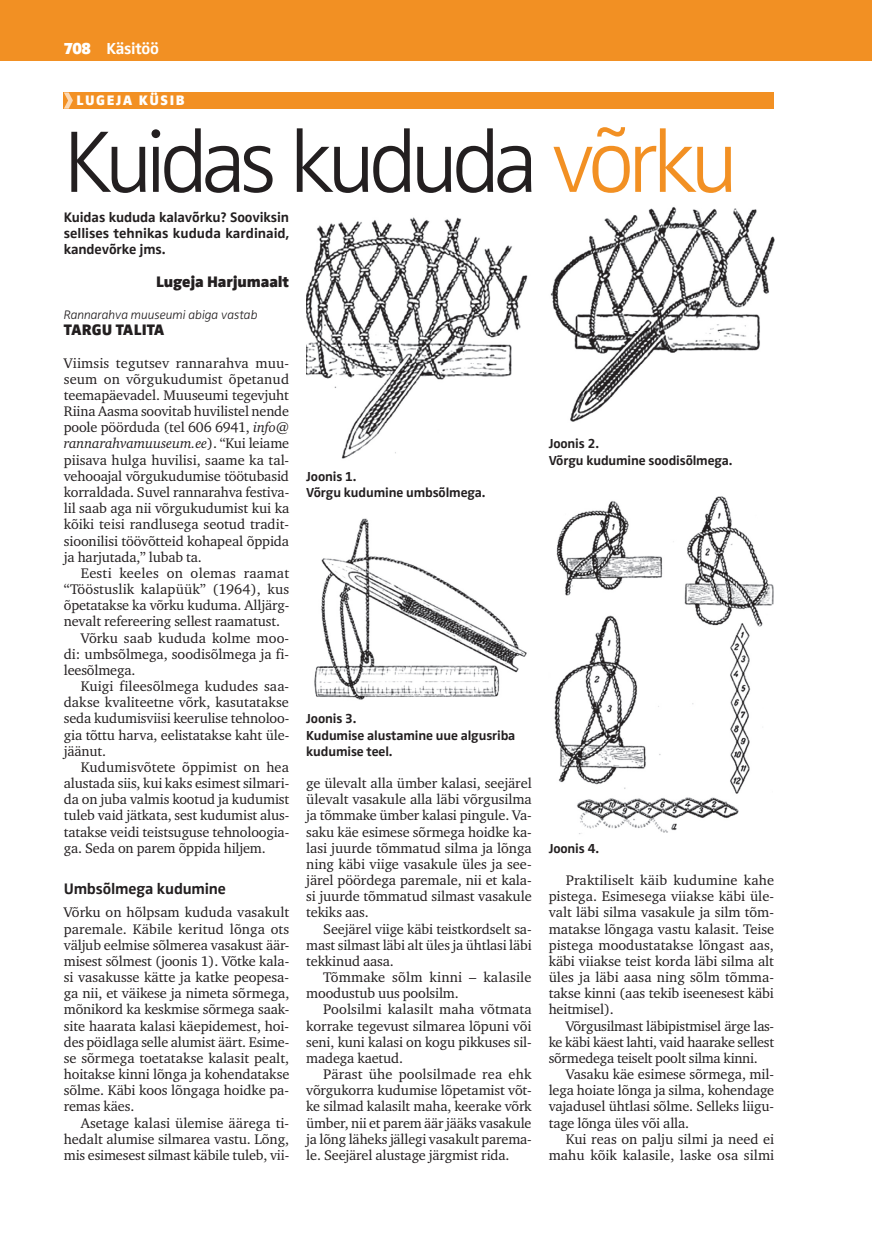
<style>
.page{position:relative;width:872px;height:1234px;background:#fff}
.page>*{position:absolute;margin:0;border:0;box-sizing:border-box;transform-origin:0 0}
.t1{font:300 90px "Zwo Pro";letter-spacing:-.08em;color:#231f20}
.t2{font:700 16.5px "Zwo Pro";letter-spacing:-.02em;color:#fff}
.t3{font:900 15.75px "Zwo Pro";letter-spacing:-.01em;color:#231f20}
.t4{font:700 15.75px "Zwo Pro";letter-spacing:-.01em;color:#231f20}
.t5{font:14.25px/16.2px "Charter ITC";letter-spacing:-.01em;color:#231f20;text-align:justify}
.t6{font:700 14.25px/16.2px "Zwo Pro";color:#231f20;text-align:justify}
.t7{font:14.25px "Charter ITC";letter-spacing:.01em;color:#231f20}
.t8{font:14.25px "Charter ITC";letter-spacing:.015em;color:#231f20}
.t9{font:900 14.25px "Zwo Pro";letter-spacing:.105em;color:#fff}
.t10{font:700 13.5px/16.2px "Zwo Pro";letter-spacing:-.01em;color:#231f20}
.t11{font:italic 300 12.75px "Zwo Pro";letter-spacing:-.01em;color:#231f20}
.s1{font-weight:900}
.s2{color:#f29023}
.s3{font-style:italic}
</style>
<div class="page">
<div style="left:0;top:0;width:872px;height:60px;background:#f29023"></div>
<div style="left:64px;top:92px;width:710px;height:17px;background:#f29023"></div>
<svg style="left:64px;top:92px;width:9px;height:17px"></svg>
<img style="left:306px;top:217px;width:222px;height:242px">
<img style="left:550px;top:207px;width:224px;height:215px">
<img style="left:314px;top:518px;width:213px;height:182px">
<img style="left:554px;top:496px;width:219px;height:338px">
<p class="t2" style="left:64px;top:39px;width:97px"><span class="s1">708</span> Käsitöö</p>
<p class="t9" style="left:77px;top:92px;width:109px">LUGEJA KÜSIB</p>
<h1 class="t1" style="left:64px;top:110px;width:675px">Kuidas kududa <span class="s2">võrku</span></h1>
<p class="t6" style="left:64px;top:209px;width:227px">Kuidas kududa kalavõrku? Sooviksin sellises tehnikas kududa kardinaid, kandevõrke jms.</p>
<p class="t3" style="left:156px;top:272px;width:135px">Lugeja Harjumaalt</p>
<p class="t11" style="left:64px;top:307px;width:195px">Rannarahva muuseumi abiga vastab</p>
<p class="t3" style="left:64px;top:320px;width:102px">TARGU TALITA</p>
<p class="t5" style="left:64px;top:354px;width:227px">Viimsis tegutsev rannarahva muu&shy;seum on võrgukudumist õpetanud teemapäevadel. Muuseumi tegevjuht Riina Aasma soovitab huvilistel nende poole pöörduda (tel 606 6941, <span class="s3">info@ rannarahvamuuseum.ee</span>). “Kui leiame piisava hulga huvilisi, saame ka tal&shy;vehooajal võrgukudumise töötubasid korraldada. Suvel rannarahva festiva&shy;lil saab aga nii võrgukudumist kui ka kõiki teisi randlusega seotud tradit&shy;sioonilisi töövõtteid kohapeal õppida ja harjutada,” lubab ta.</p>
<p class="t8" style="left:81px;top:564px;width:210px">Eesti keeles on olemas raamat</p>
<p class="t7" style="left:64px;top:580px;width:227px">“Tööstuslik kalapüük” (1964), kus</p>
<p class="t5" style="left:64px;top:597px;width:227px">õpetatakse ka võrku kuduma. Alljärg-</p>
<p class="t5" style="left:64px;top:613px;width:218px">nevalt refereering sellest raamatust.</p>
<p class="t5" style="left:81px;top:629px;width:210px">Võrku saab kududa kolme moo-</p>
<p class="t5" style="left:64px;top:645px;width:227px">di: umbsõlmega, soodisõlmega ja fi-</p>
<p class="t5" style="left:64px;top:661px;width:73px">leesõlmega.</p>
<p class="t5" style="left:81px;top:678px;width:210px">Kuigi fileesõlmega kududes saa-</p>
<p class="t5" style="left:64px;top:694px;width:227px">dakse kvaliteetne võrk, kasutatakse</p>
<p class="t5" style="left:64px;top:710px;width:227px">seda kudumisviisi keerulise tehnoloo-</p>
<p class="t5" style="left:64px;top:726px;width:227px">gia tõttu harva, eelistatakse kaht üle-</p>
<p class="t5" style="left:64px;top:742px;width:44px">jäänut.</p>
<p class="t7" style="left:81px;top:758px;width:210px">Kudumisvõtete õppimist on hea</p>
<p class="t5" style="left:64px;top:774px;width:227px">alustada siis, kui kaks esimest silmari-</p>
<p class="t5" style="left:64px;top:791px;width:227px">da on juba valmis kootud ja kudumist</p>
<p class="t5" style="left:64px;top:807px;width:227px">tuleb vaid jätkata, sest kudumist alus-</p>
<p class="t5" style="left:64px;top:823px;width:227px">tatakse veidi teistsuguse tehnoloogia-</p>
<p class="t5" style="left:64px;top:839px;width:203px">ga. Seda on parem õppida hiljem.</p>
<p class="t4" style="left:64px;top:879px;width:164px">Umbsõlmega kudumine</p>
<p class="t5" style="left:64px;top:904px;width:227px">Võrku on hõlpsam kududa vasakult paremale. Käbile keritud lõnga ots väljub eelmise sõlmerea vasakust äär&shy;misest sõlmest (joonis 1). Võtke kala&shy;si vasakusse kätte ja katke peopesa&shy;ga nii, et väikese ja nimeta sõrmega, mõnikord ka keskmise sõrmega saak&shy;site haarata kalasi käepidemest, hoi&shy;des pöidlaga selle alumist äärt. Esime&shy;se sõrmega toetatakse kalasit pealt, hoitakse kinni lõnga ja kohendatakse sõlme. Käbi koos lõngaga hoidke pa&shy;remas käes.</p>
<p class="t5" style="left:64px;top:1114px;width:227px;text-indent:17px">Asetage kalasi ülemise äärega ti&shy;hedalt alumise silmarea vastu. Lõng, mis esimesest silmast käbile tuleb, vii-</p>
<p class="t10" style="left:306px;top:468px;width:181px">Joonis 1.<br>Võrgu kudumine umbsõlmega.</p>
<p class="t10" style="left:306px;top:710px;width:211px">Joonis 3.<br>Kudumise alustamine uue algusriba kudumise teel.</p>
<p class="t5" style="left:306px;top:774px;width:227px">ge ülevalt alla ümber kalasi, seejärel ülevalt vasakule alla läbi võrgusilma ja tõmmake ümber kalasi pingule. Va&shy;saku käe esimese sõrmega hoidke ka&shy;lasi juurde tõmmatud silma ja lõnga ning käbi viige vasakule üles ja see&shy;järel pöördega paremale, nii et kala&shy;si juurde tõmmatud silmast vasakule tekiks aas.</p>
<p class="t5" style="left:306px;top:920px;width:227px;text-indent:17px">Seejärel viige käbi teistkordselt sa&shy;mast silmast läbi alt üles ja ühtlasi läbi tekkinud aasa.</p>
<p class="t5" style="left:306px;top:968px;width:227px;text-indent:17px">Tõmmake sõlm kinni – kalasile moodustub uus poolsilm.</p>
<p class="t5" style="left:306px;top:1001px;width:227px;text-indent:17px">Poolsilmi kalasilt maha võtmata korrake tegevust silmarea lõpuni või seni, kuni kalasi on kogu pikkuses sil&shy;madega kaetud.</p>
<p class="t5" style="left:306px;top:1065px;width:227px;text-indent:17px">Pärast ühe poolsilmade rea ehk võrgukorra kudumise lõpetamist võt&shy;ke silmad kalasilt maha, keerake võrk ümber, nii et parem äär jääks vasakule ja lõng läheks jällegi vasakult parema&shy;le. Seejärel alustage järgmist rida.</p>
<p class="t10" style="left:549px;top:436px;width:185px">Joonis 2.<br>Võrgu kudumine soodisõlmega.</p>
<p class="t10" style="left:549px;top:840px;width:52px">Joonis 4.</p>
<p class="t5" style="left:549px;top:871px;width:227px;text-indent:17px">Praktiliselt käib kudumine kahe pistega. Esimesega viiakse käbi üle&shy;valt läbi silma vasakule ja silm tõm&shy;matakse lõngaga vastu kalasit. Teise pistega moodustatakse lõngast aas, käbi viiakse teist korda läbi silma alt üles ja läbi aasa ning sõlm tõmma&shy;takse kinni (aas tekib iseenesest käbi heitmisel).</p>
<p class="t5" style="left:549px;top:1017px;width:227px;text-indent:17px">Võrgusilmast läbipistmisel ärge las&shy;ke käbi käest lahti, vaid haarake sellest sõrmedega teiselt poolt silma kinni.</p>
<p class="t5" style="left:549px;top:1065px;width:227px;text-indent:17px">Vasaku käe esimese sõrmega, mil&shy;lega hoiate lõnga ja silma, kohendage vajadusel ühtlasi sõlme. Selleks liigu&shy;tage lõnga üles või alla.</p>
<p class="t5" style="left:549px;top:1130px;width:227px;text-align:right">Kui reas on palju silmi ja need ei mahu kõik kalasile, laske osa silmi</p>
</div>
